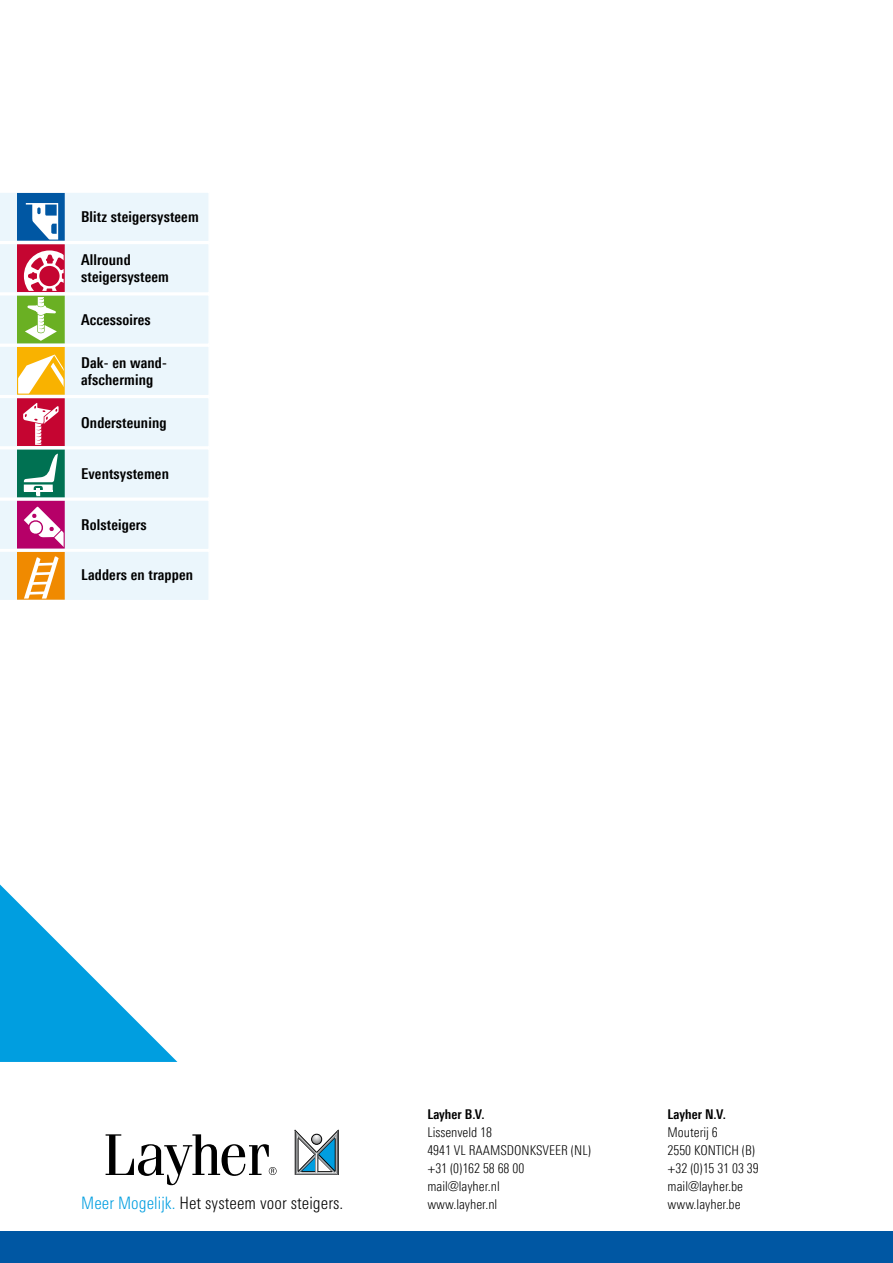
<style>
.page{position:relative;width:893px;height:1263px;background:#fff}
.page>*{position:absolute;margin:0;border:0;box-sizing:border-box;transform-origin:0 0}
.t1{font:300 condensed 17.1px "LT Univers";letter-spacing:.005em;color:#000}
.t2{font:700 15px/17.4px "Linotype Univers 620 Cn";letter-spacing:.01em;color:#000}
.t3{font:300 13.5px/18px "Linotype Univers 320 Cn";color:#000}
.t4{font:700 13.5px "Linotype Univers 620 Cn";color:#000}
.s1{color:#009ee0}
</style>
<div class="page">
<div style="left:0;top:1231px;width:893px;height:32px;background:#0057a3"></div>
<svg style="left:0;top:884px;width:177px;height:178px"></svg>
<svg style="left:0;top:192px;width:208px;height:408px"></svg>
<div style="left:17px;top:347px;width:48px;height:48px;border:1px solid #f9b200"></div>
<hr style="left:295px;top:1175px;width:44px;height:1px;background:#000">
<hr style="left:295px;top:1174px;width:44px;height:1px;background:#78797a">
<svg style="left:299px;top:1133px;width:36px;height:41px"></svg>
<hr style="left:298px;top:1130px;width:1px;height:45px;background:#fff">
<hr style="left:297px;top:1130px;width:1px;height:45px;background:#bfc0c2">
<hr style="left:296px;top:1130px;width:1px;height:45px;background:#78797a">
<hr style="left:295px;top:1130px;width:1px;height:45px;background:#000">
<hr style="left:298px;top:1138px;width:1px;height:33px;background:#000">
<hr style="left:335px;top:1130px;width:1px;height:45px;background:#fff">
<hr style="left:336px;top:1130px;width:1px;height:45px;background:#bfc0c2">
<hr style="left:337px;top:1130px;width:1px;height:45px;background:#78797a">
<hr style="left:338px;top:1130px;width:1px;height:45px;background:#000">
<hr style="left:335px;top:1138px;width:1px;height:33px;background:#000">
<svg style="left:106px;top:1134px;width:171px;height:51px"></svg>
<p class="t2" style="left:81px;top:208px;width:119px">Blitz steigersysteem</p>
<p class="t2" style="left:81px;top:251px;width:89px">Allround steigersysteem</p>
<p class="t2" style="left:81px;top:311px;width:71px">Accessoires</p>
<p class="t2" style="left:81px;top:353px;width:87px">Dak- en wand&shy;afscherming</p>
<p class="t2" style="left:81px;top:413px;width:87px">Ondersteuning</p>
<p class="t2" style="left:81px;top:465px;width:89px">Eventsystemen</p>
<p class="t2" style="left:81px;top:516px;width:67px">Rolsteigers</p>
<p class="t2" style="left:81px;top:566px;width:113px">Ladders en trappen</p>
<p class="t1" style="left:81px;top:1193px;width:264px"><span class="s1">Meer Mogelijk.</span> Het systeem voor steigers.</p>
<p class="t4" style="left:427px;top:1106px;width:59px">Layher B.V.</p>
<p class="t3" style="left:427px;top:1123px;width:165px">Lissenveld 18<br>4941 VL RAAMSDONKSVEER (NL) +31 (0)162 58 68 00 mail@layher.nl<br>www.layher.nl</p>
<p class="t4" style="left:668px;top:1106px;width:60px">Layher N.V.</p>
<p class="t3" style="left:668px;top:1123px;width:92px">Mouterij 6<br>2550 KONTICH (B) +32 (0)15 31 03 39 mail@layher.be www.layher.be</p>
</div>
